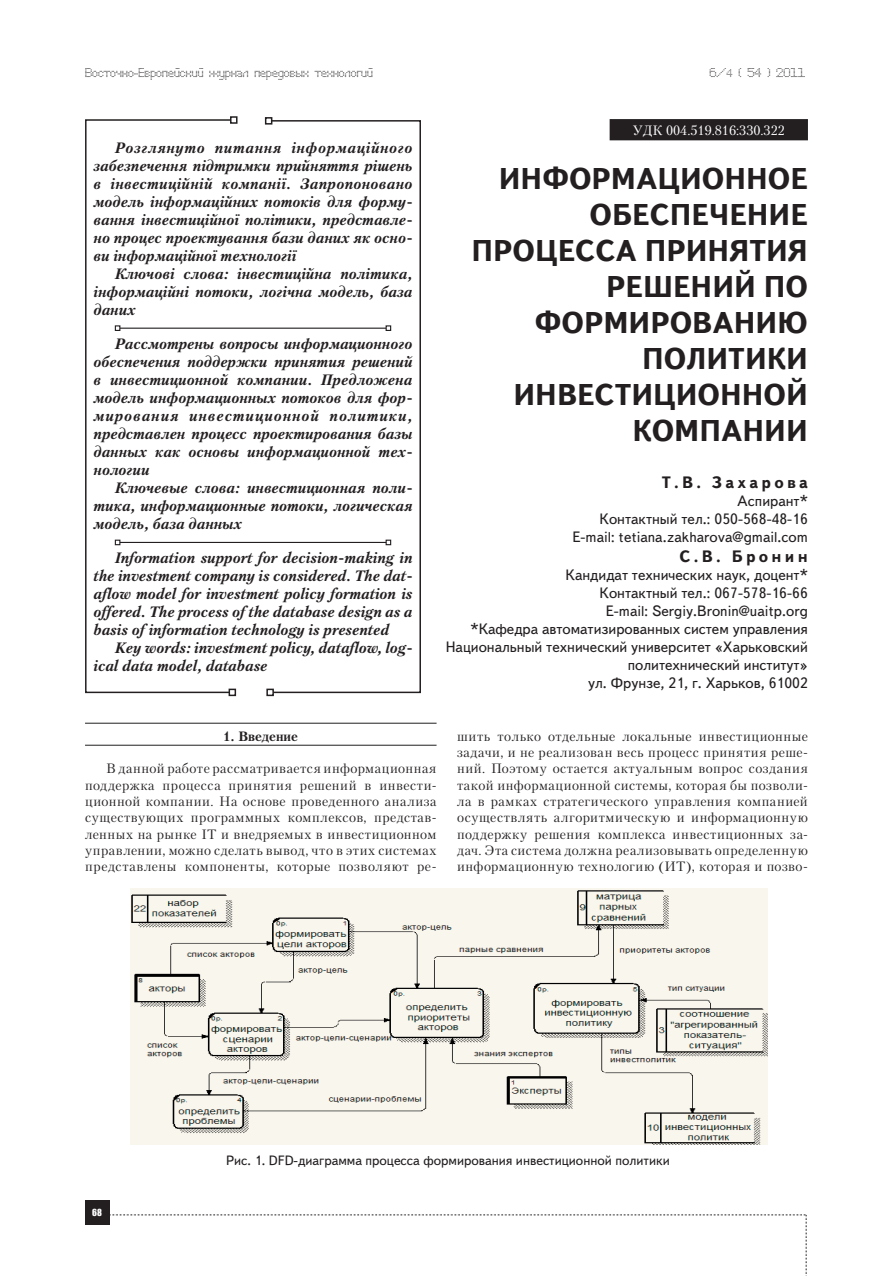
<style>
.page{position:relative;width:893px;height:1276px;background:#fff}
.page>*{position:absolute;margin:0;border:0;box-sizing:border-box;transform-origin:0 0}
.t1{font:700 30px/36px "Text Book C";color:#231f20;text-align:right}
.t2{font:700 16.5px "Text Book C";letter-spacing:.2em;color:#231f20}
.t3{font:italic 700 15px/18px "Petersburg C";color:#231f20;text-align:justify}
.t4{font:15px/18px "Text Book C";color:#231f20;text-align:right}
.t5{font:13.5px/16.4px "Petersburg C";letter-spacing:.035em;color:#231f20;text-align:justify}
.t6{font:13.5px "Text Book C";color:#231f20}
.t7{font:13.5px "Petersburg C";color:#fff}
.t8{font:700 13.5px "Petersburg C";color:#231f20}
.t9{font:12px "Perfo";letter-spacing:.015em;color:#231f20}
.t10{font:9px "Impact";color:#fff}
.s1{font-size:10.5px}
</style>
<div class="page">
<div style="left:85px;top:1200px;width:24px;height:25px;background:#231f20"></div>
<svg style="left:109px;top:1214px;width:698px;height:62px"></svg>
<svg style="left:85px;top:119px;width:147px;height:575px"></svg>
<div style="left:230px;top:116px;width:8px;height:8px;border:2px solid #231f20"></div>
<div style="left:229px;top:688px;width:7px;height:8px;border:2px solid #231f20"></div>
<svg style="left:270px;top:119px;width:151px;height:575px"></svg>
<div style="left:265px;top:117px;width:7px;height:8px;border:2px solid #231f20"></div>
<div style="left:266px;top:688px;width:8px;height:8px;border:2px solid #231f20"></div>
<hr style="left:120px;top:328px;width:266px;height:1px;background:#231f20">
<svg style="left:115px;top:325px;width:5px;height:6px"></svg>
<svg style="left:386px;top:325px;width:5px;height:6px"></svg>
<hr style="left:120px;top:542px;width:266px;height:1px;background:#231f20">
<svg style="left:115px;top:539px;width:5px;height:6px"></svg>
<svg style="left:386px;top:539px;width:5px;height:6px"></svg>
<div style="left:610px;top:120px;width:197px;height:20px;background:#231f20"></div>
<div style="left:610px;top:119px;width:198px;height:21px;border:2px solid #231f20"></div>
<hr style="left:85px;top:723px;width:352px;height:1px;background:#231f20">
<hr style="left:85px;top:745px;width:352px;height:1px;background:#231f20">
<img style="left:130px;top:889px;width:638px;height:255px">
<p class="t9" style="left:85px;top:65px;width:289px">Восточно-Европейский журнал передовых технологий</p>
<p class="t9" style="left:709px;top:65px;width:97px">6/<span class="s1">4</span> ( 54 ) 2011</p>
<p class="t3" style="left:94px;top:138px;width:320px;text-indent:21px">Розглянуто питання інформаційного забезпечення підтримки прийняття рішень в інвестиційній компанії. Запропоновано модель інформаційних потоків для форму&shy;вання інвестиційної політики, представле&shy;но процес проектування бази даних як осно&shy;ви інформаційної технології</p>
<p class="t3" style="left:94px;top:264px;width:320px;text-indent:21px">Ключові слова: інвестиційна політика, інформаційні потоки, логічна модель, база даних</p>
<p class="t3" style="left:94px;top:334px;width:320px;text-indent:21px">Рассмотрены вопросы информационного обеспечения поддержки принятия решений в инвестиционной компании. Предложена модель информационных потоков для фор&shy;мирования инвестиционной политики, представлен процесс проектирования базы данных как основы информационной тех&shy;нологии</p>
<p class="t3" style="left:94px;top:478px;width:320px;text-indent:21px">Ключевые слова: инвестиционная поли&shy;тика, информационные потоки, логическая модель, база данных</p>
<p class="t3" style="left:94px;top:548px;width:320px;text-indent:21px">Information support for decision-making in the investment company is considered. The dat&shy;aflow model for investment policy formation is offered. The process of the database design as a basis of information technology is presented</p>
<p class="t3" style="left:94px;top:638px;width:320px;text-indent:21px">Key words: investment policy, dataflow, log&shy;ical data model, database</p>
<p class="t7" style="left:633px;top:122px;width:154px">УДК 004.519.816:330.322</p>
<h1 class="t1" style="left:472px;top:161px;width:338px">ИНФОРМАЦИОННОЕ<br>ОБЕСПЕЧЕНИЕ<br>ПРОЦЕССА ПРИНЯТИЯ<br>РЕШЕНИЙ ПО<br>ФОРМИРОВАНИЮ<br>ПОЛИТИКИ<br>ИНВЕСТИЦИОННОЙ<br>КОМПАНИИ</h1>
<p class="t2" style="left:662px;top:472px;width:148px">Т.В. Захарова</p>
<p class="t4" style="left:572px;top:492px;width:237px">Аспирант*<br>Контактный тел.: 050-568-48-16<br>E-mail: tetiana.zakharova@gmail.com</p>
<p class="t2" style="left:679px;top:546px;width:130px">С.В. Бронин</p>
<p class="t4" style="left:446px;top:566px;width:364px">Кандидат технических наук, доцент*<br>Контактный тел.: 067-578-16-66<br>E-mail: Sergiy.Bronin@uaitp.org<br>*Кафедра автоматизированных систем управления Национальный технический университет «Харьковский политехнический институт»<br>ул. Фрунзе, 21, г. Харьков, 61002</p>
<p class="t8" style="left:223px;top:727px;width:76px">1. Введение</p>
<p class="t5" style="left:85px;top:760px;width:353px;text-indent:21px">В данной работе рассматривается информационная поддержка процесса принятия решений в инвести&shy;ционной компании. На основе проведенного анализа существующих программных комплексов, представ&shy;ленных на рынке IT и внедряемых в инвестиционном управлении, можно сделать вывод, что в этих системах представлены компоненты, которые позволяют ре-</p>
<p class="t5" style="left:457px;top:727px;width:352px">шить только отдельные локальные инвестиционные задачи, и не реализован весь процесс принятия реше&shy;ний. Поэтому остается актуальным вопрос создания такой информационной системы, которая бы позволи&shy;ла в рамках стратегического управления компанией осуществлять алгоритмическую и информационную поддержку решения комплекса инвестиционных за&shy;дач. Эта система должна реализовывать определенную информационную технологию (ИТ), которая и позво-</p>
<p class="t10" style="left:92px;top:1205px;width:11px">68</p>
<p class="t6" style="left:226px;top:1152px;width:445px">Рис. 1. DFD-диаграмма процесса формирования инвестиционной политики</p>
</div>
